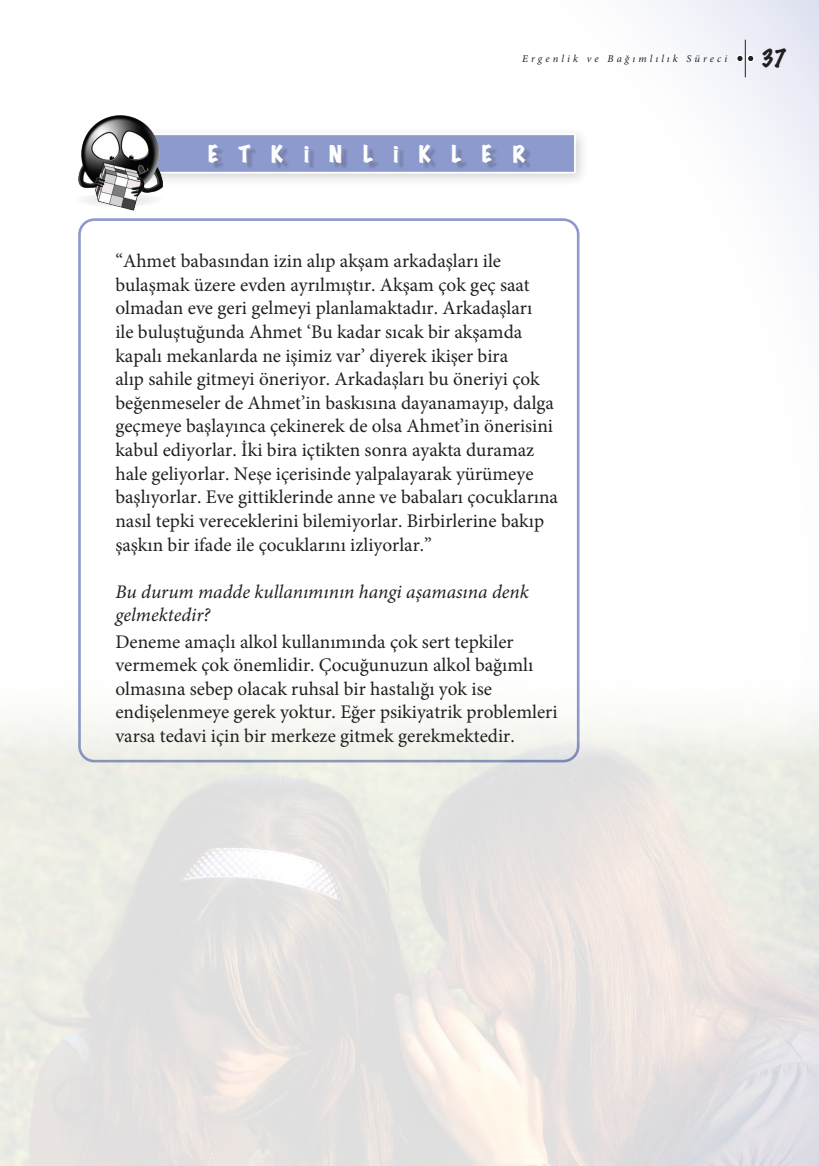
<style>
.page{position:relative;width:819px;height:1166px;background:#fff}
.page>*{position:absolute;margin:0;border:0;box-sizing:border-box;transform-origin:0 0}
.t1{font:100 22.75px "Marker Felt";color:#231f20}
.t2{font:expanded 21px "Marker Felt";letter-spacing:.975em;color:#fff}
.t3{font:19.25px/23.6px "Minion Pro";color:#231f20}
.t4{font:italic 19.25px/23.6px "Minion Pro";color:#231f20}
.t5{font:italic 10.5px "Minion Pro";letter-spacing:.29em;color:#231f20}
</style>
<div class="page">
<hr style="left:745px;top:40px;width:1px;height:37px;background:#231f20">
<div style="left:736px;top:55px;width:7px;height:7px;background:#231f20;border-radius:50%"></div>
<div style="left:736px;top:55px;width:7px;height:7px;border:1px solid #fff;border-radius:50%"></div>
<svg style="left:747px;top:55px;width:6px;height:7px"></svg>
<div style="left:746px;top:55px;width:8px;height:7px;border:1px solid #fff;border-radius:50%"></div>
<div style="left:121px;top:126px;width:469px;height:62px;background:#231f20;opacity:.2"></div>
<div style="left:129px;top:134px;width:446px;height:39px;background:#8d9acd"></div>
<div style="left:212px;top:147px;width:320px;height:23px;background:#231f20;opacity:.2"></div>
<div style="left:128px;top:133px;width:447px;height:41px;border:2px solid #fff"></div>
<img style="left:78px;top:115px;width:86px;height:95px">
<p class="t5" style="left:522px;top:51px;width:206px">Ergenlik ve Bağımlılık Süreci</p>
<p class="t1" style="left:761px;top:40px;width:27px">37</p>
<p class="t2" style="left:208px;top:137px;width:319px">ETKiNLiKLER</p>
<p class="t3" style="left:115px;top:249px;width:444px">“Ahmet babasından izin alıp akşam arkadaşları ile bulaşmak üzere evden ayrılmıştır. Akşam çok geç saat olmadan eve geri gelmeyi planlamaktadır. Arkadaşları<br>ile buluştuğunda Ahmet ‘Bu kadar sıcak bir akşamda kapalı mekanlarda ne işimiz var’ diyerek ikişer bira<br>alıp sahile gitmeyi öneriyor. Arkadaşları bu öneriyi çok beğenmeseler de Ahmet’in baskısına dayanamayıp, dalga geçmeye başlayınca çekinerek de olsa Ahmet’in önerisini kabul ediyorlar. İki bira içtikten sonra ayakta duramaz hale geliyorlar. Neşe içerisinde yalpalayarak yürümeye başlıyorlar. Eve gittiklerinde anne ve babaları çocuklarına nasıl tepki vereceklerini bilemiyorlar. Birbirlerine bakıp şaşkın bir ifade ile çocuklarını izliyorlar.”</p>
<p class="t4" style="left:115px;top:580px;width:415px">Bu durum madde kullanımının hangi aşamasına denk gelmektedir?</p>
<p class="t3" style="left:115px;top:630px;width:443px">Deneme amaçlı alkol kullanımında çok sert tepkiler vermemek çok önemlidir. Çocuğunuzun alkol bağımlı olmasına sebep olacak ruhsal bir hastalığı yok ise endişelenmeye gerek yoktur. Eğer psikiyatrik problemleri varsa tedavi için bir merkeze gitmek gerekmektedir.</p>
</div>
